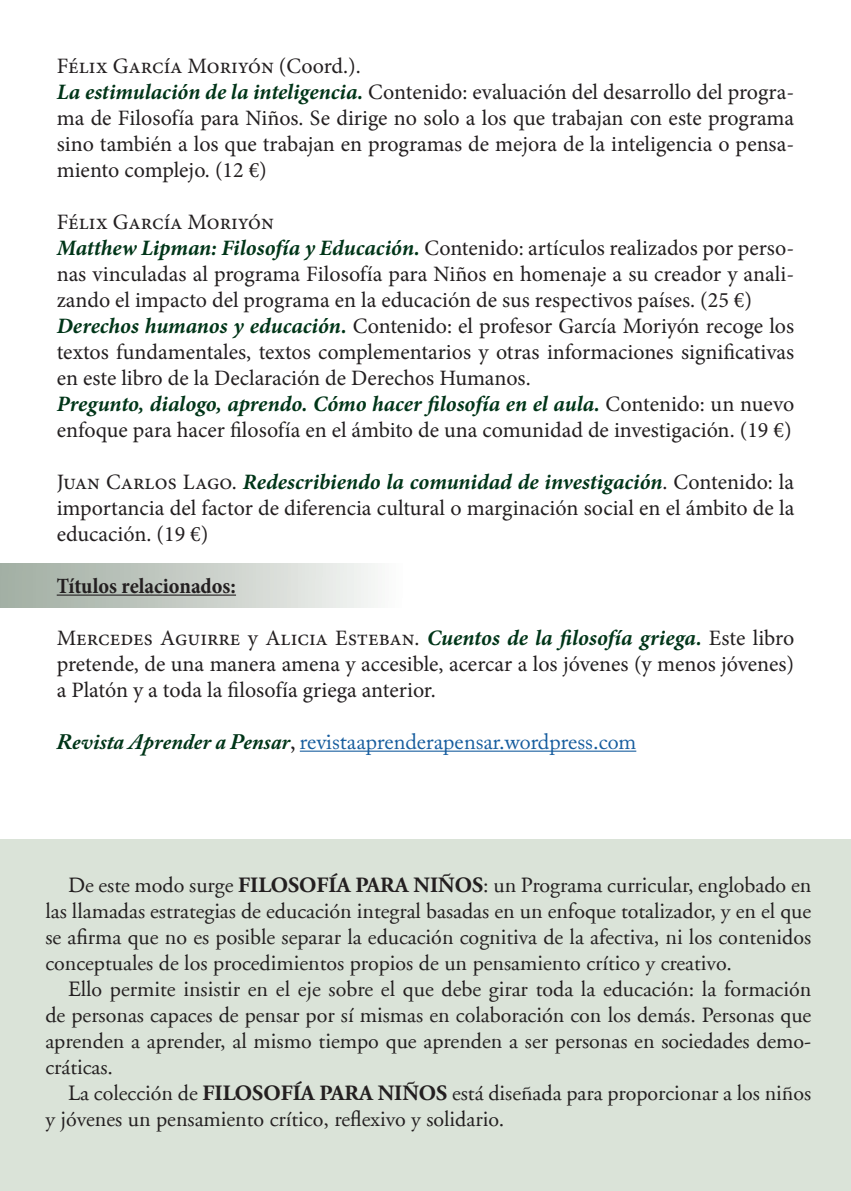
<style>
.page{position:relative;width:851px;height:1191px;background:#fff}
.page>*{position:absolute;margin:0;border:0;box-sizing:border-box;transform-origin:0 0}
.t1{font:22px/26px "Minion Pro";color:#231f20;text-align:justify}
.t2{font:22px/26px "Adobe Garamond";color:#231f20;text-align:justify}
.Descripción_libros{font:22px "Adobe Caslon Pro";color:#175d9e}
.t3{font:700 condensed 22px "Minion Pro";color:#231f20}
.s1{font-weight:700;font-style:italic;color:#003518}
.s2{color:#231f20}
.s3{font-weight:700}
</style>
<div class="page">
<svg style="left:0;top:564px;width:375px;height:44px;background:#c6cdc6"></svg>
<div style="left:0;top:839px;width:850px;height:352px;background:#dae3d8"></div>
<hr style="left:57px;top:594px;width:179px;height:1px;background:#231f20">
<hr style="left:300px;top:750px;width:336px;height:1px;background:#175d9e">
<p class="t1" style="left:57px;top:53px;width:305px">Félix García Moriyón (Coord.).</p>
<p class="t1" style="left:57px;top:79px;width:739px"><span class="s1">La estimulación de la inteligencia.</span> Contenido: evaluación del desarrollo del progra&shy;ma de Filosofía para Niños. Se dirige no solo a los que trabajan con este programa sino también a los que trabajan en programas de mejora de la inteligencia o pensa&shy;miento complejo. (12 €)</p>
<p class="t1" style="left:57px;top:209px;width:218px">Félix García Moriyón</p>
<p class="t1" style="left:57px;top:235px;width:739px"><span class="s1">Matthew Lipman: Filosofía y Educación.</span> Contenido: artículos realizados por perso&shy;nas vinculadas al programa Filosofía para Niños en homenaje a su creador y anali&shy;zando el impacto del programa en la educación de sus respectivos países. (25 €)</p>
<p class="t1" style="left:57px;top:313px;width:739px"><span class="s1">Derechos humanos y educación.</span> Contenido: el profesor García Moriyón recoge los textos fundamentales, textos complementarios y otras informaciones significativas en este libro de la Declaración de Derechos Humanos.</p>
<p class="t1" style="left:57px;top:391px;width:739px"><span class="s1">Pregunto, dialogo, aprendo. Cómo hacer filosofía en el aula.</span> Contenido: un nuevo enfoque para hacer filosofía en el ámbito de una comunidad de investigación. (19 €)</p>
<p class="t1" style="left:57px;top:469px;width:739px">Juan Carlos Lago. <span class="s1">Redescribiendo la comunidad de investigación</span>. Contenido: la importancia del factor de diferencia cultural o marginación social en el ámbito de la educación. (19 €)</p>
<p class="t3" style="left:57px;top:571px;width:181px">Títulos relacionados:</p>
<p class="t1" style="left:57px;top:625px;width:739px">Mercedes Aguirre y Alicia Esteban. <span class="s1">Cuentos de la filosofía griega.</span> Este libro pretende, de una manera amena y accesible, acercar a los jóvenes (y menos jóvenes) a Platón y a toda la filosofía griega anterior.</p>
<p class="Descripción_libros" style="left:57px;top:728px;width:581px"><span class="s1">Revista Aprender a Pensar</span><span class="s2">,</span> revistaaprenderapensar.wordpress.com</p>
<p class="t2" style="left:45px;top:872px;width:767px;text-indent:23px">De este modo surge <span class="s3">FILOSOFÍA PARA NIÑOS</span>: un Programa curricular, englobado en las llamadas estrategias de educación integral basadas en un enfoque totalizador, y en el que se afirma que no es posible separar la educación cognitiva de la afectiva, ni los contenidos conceptuales de los procedimientos propios de un pensamiento crítico y creativo.</p>
<p class="t2" style="left:45px;top:976px;width:767px;text-indent:23px">Ello permite insistir en el eje sobre el que debe girar toda la educación: la formación de personas capaces de pensar por sí mismas en colaboración con los demás. Personas que aprenden a aprender, al mismo tiempo que aprenden a ser personas en sociedades demo&shy;cráticas.</p>
<p class="t2" style="left:45px;top:1080px;width:767px;text-indent:23px">La colección de <span class="s3">FILOSOFÍA PARA NIÑOS</span> está diseñada para proporcionar a los niños y jóvenes un pensamiento crítico, reflexivo y solidario.</p>
</div>
